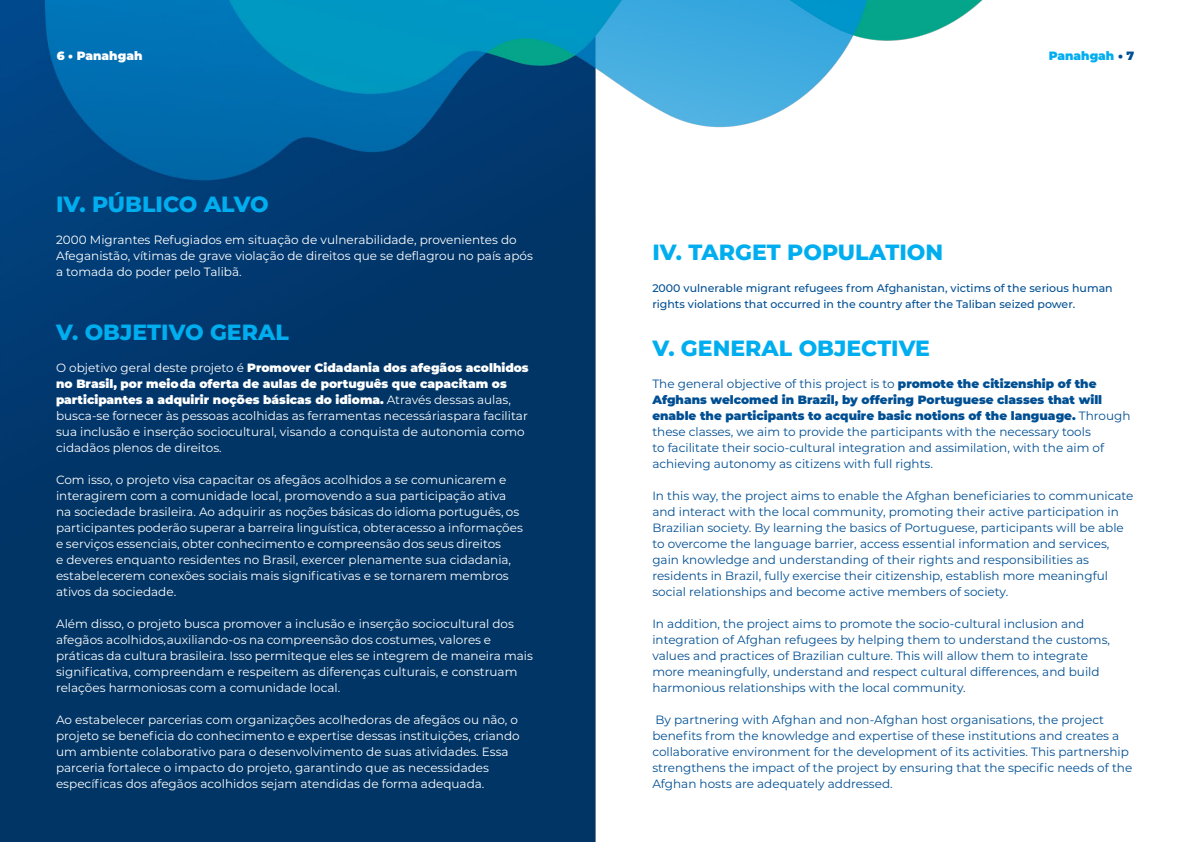
<style>
.page{position:relative;width:1191px;height:842px;background:#fff}
.page>*{position:absolute;margin:0;border:0;box-sizing:border-box;transform-origin:0 0}
.t1{font:800 22px "Montserrat";color:#00aeef}
.t2{font:12px/16px "Montserrat";color:#fff}
.t3{font:12px/16px "Montserrat";color:#004f93}
.t4{font:900 12px "Montserrat";color:#00aeef}
.t5{font:900 12px "Montserrat";color:#fff}
.t6{font:500 11px/16px "Montserrat";color:#004f93}
.s1{font-weight:900}
.s2{color:#004f93}
</style>
<div class="page">
<img style="left:0;top:0;width:983px;height:842px">
<p class="t5" style="left:57px;top:46px;width:87px">6 • Panahgah</p>
<h1 class="t1" style="left:56px;top:188px;width:214px">IV. PÚBLICO ALVO</h1>
<p class="t2" style="left:56px;top:231px;width:478px">2000 Migrantes Refugiados em situação de vulnerabilidade, provenientes do<br>Afeganistão, vítimas de grave violação de direitos que se deflagrou no país após a tomada do poder pelo Talibã.</p>
<h1 class="t1" style="left:56px;top:316px;width:234px">V. OBJETIVO GERAL</h1>
<p class="t2" style="left:56px;top:359px;width:474px">O objetivo geral deste projeto é <span class="s1">Promover Cidadania dos afegãos acolhidos no Brasil, por meio da oferta de aulas de português que capacitam os participantes a adquirir noções básicas do idioma.</span> Através dessas aulas, busca-se fornecer às pessoas acolhidas as ferramentas necessárias para facilitar sua inclusão e inserção sociocultural, visando a conquista de autonomia como cidadãos plenos de direitos.</p>
<p class="t2" style="left:56px;top:471px;width:468px">Com isso, o projeto visa capacitar os afegãos acolhidos a se comunicarem e interagirem com a comunidade local, promovendo a sua participação ativa na sociedade brasileira. Ao adquirir as noções básicas do idioma português, os participantes poderão superar a barreira linguística, obter acesso a informações e serviços essenciais, obter conhecimento e compreensão dos seus direitos<br>e deveres enquanto residentes no Brasil, exercer plenamente sua cidadania, estabelecerem conexões sociais mais significativas e se tornarem membros ativos da sociedade.</p>
<p class="t2" style="left:56px;top:615px;width:478px">Além disso, o projeto busca promover a inclusão e inserção sociocultural dos afegãos acolhidos, auxiliando-os na compreensão dos costumes, valores e práticas da cultura brasileira. Isso permite que eles se integrem de maneira mais significativa, compreendam e respeitem as diferenças culturais, e construam relações harmoniosas com a comunidade local.</p>
<p class="t2" style="left:56px;top:711px;width:465px">Ao estabelecer parcerias com organizações acolhedoras de afegãos ou não, o projeto se beneficia do conhecimento e expertise dessas instituições, criando um ambiente colaborativo para o desenvolvimento de suas atividades. Essa parceria fortalece o impacto do projeto, garantindo que as necessidades específicas dos afegãos acolhidos sejam atendidas de forma adequada.</p>
<p class="t4" style="left:1048px;top:46px;width:87px">Panahgah <span class="s2">• 7</span></p>
<h1 class="t1" style="left:652px;top:236px;width:292px">IV. TARGET POPULATION</h1>
<p class="t6" style="left:652px;top:280px;width:462px">2000 vulnerable migrant refugees from Afghanistan, victims of the serious human rights violations that occurred in the country after the Taliban seized power.</p>
<h1 class="t1" style="left:652px;top:332px;width:279px">V. GENERAL OBJECTIVE</h1>
<p class="t3" style="left:652px;top:375px;width:479px">The general objective of this project is to <span class="s1">promote the citizenship of the Afghans welcomed in Brazil, by offering Portuguese classes that will enable the participants to acquire basic notions of the language.</span> Through these classes, we aim to provide the participants with the necessary tools<br>to facilitate their socio-cultural integration and assimilation, with the aim of achieving autonomy as citizens with full rights.</p>
<p class="t3" style="left:652px;top:487px;width:482px">In this way, the project aims to enable the Afghan beneficiaries to communicate and interact with the local community, promoting their active participation in Brazilian society. By learning the basics of Portuguese, participants will be able to overcome the language barrier, access essential information and services, gain knowledge and understanding of their rights and responsibilities as residents in Brazil, fully exercise their citizenship, establish more meaningful social relationships and become active members of society.</p>
<p class="t3" style="left:652px;top:615px;width:459px">In addition, the project aims to promote the socio-cultural inclusion and integration of Afghan refugees by helping them to understand the customs, values and practices of Brazilian culture. This will allow them to integrate more meaningfully, understand and respect cultural differences, and build harmonious relationships with the local community.</p>
<p class="t3" style="left:652px;top:711px;width:481px">By partnering with Afghan and non-Afghan host organisations, the project benefits from the knowledge and expertise of these institutions and creates a collaborative environment for the development of its activities. This partnership strengthens the impact of the project by ensuring that the specific needs of the Afghan hosts are adequately addressed.</p>
</div>
